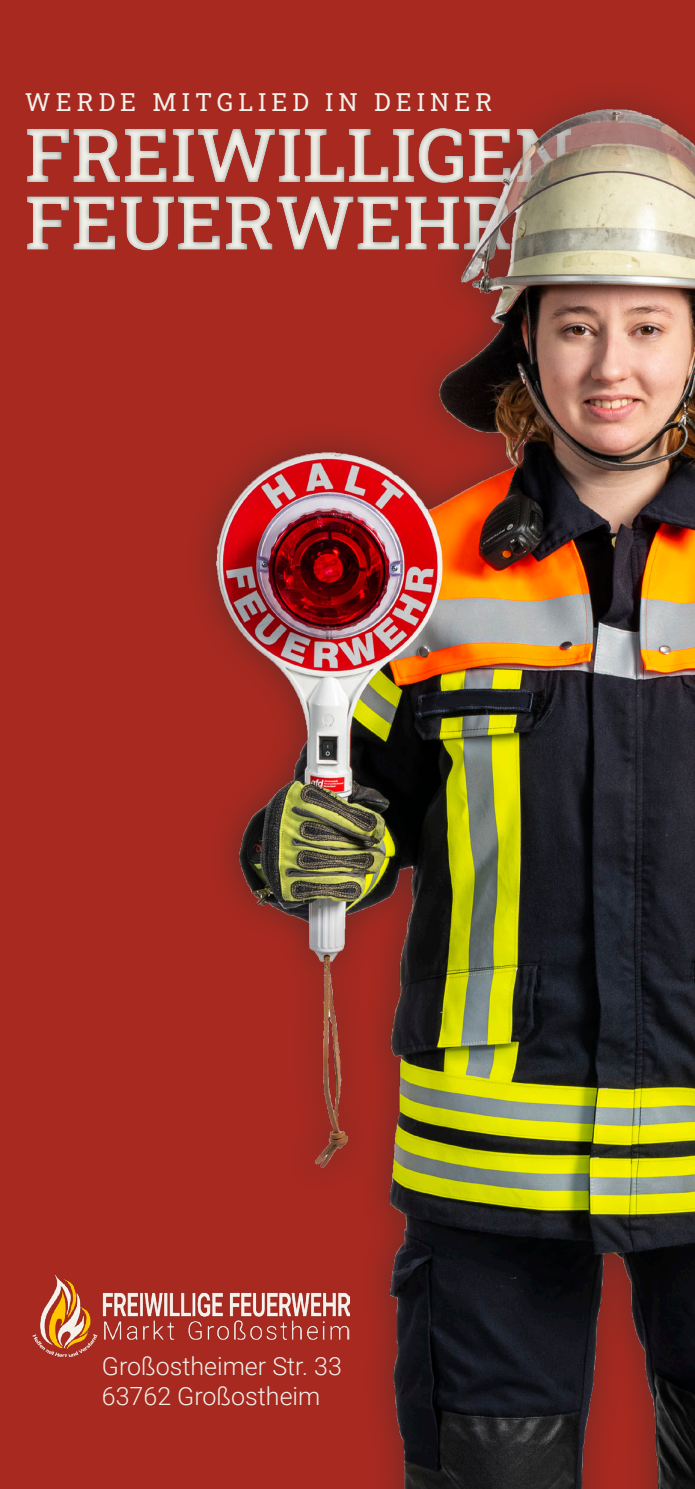
<style>
.page{position:relative;width:695px;height:1489px;background:#fff}
.page>*{position:absolute;margin:0;border:0;box-sizing:border-box;transform-origin:0 0}
.t1{font:75px/67.5px "Roboto Slab";color:#f1f1ea}
.t2{font:300 25px "Roboto";color:#f1f1ea}
.t3{font:25px "Roboto Slab";letter-spacing:.2em;color:#f1f1ea}
</style>
<div class="page">
<div style="left:0;top:0;width:694px;height:1488px;background:#a72920"></div>
<div style="left:5px;top:100px;width:664px;height:172px;background:#231f20;opacity:.5"></div>
<div style="left:186px;top:80px;width:508px;height:1408px;background:#a72920"></div>
<img style="left:208px;top:103px;width:486px;height:1385px">
<img style="left:32px;top:1275px;width:317px;height:81px">
<p class="t3" style="left:25px;top:85px;width:469px">WERDE MITGLIED IN DEINER</p>
<h1 class="t1" style="left:25px;top:119px;width:549px">FREIWILLIGEN<br>FEUERWEHR</h1>
<p class="t2" style="left:102px;top:1348px;width:241px">Großostheimer Str. 33</p>
<p class="t2" style="left:102px;top:1378px;width:220px">63762 Großostheim</p>
</div>
